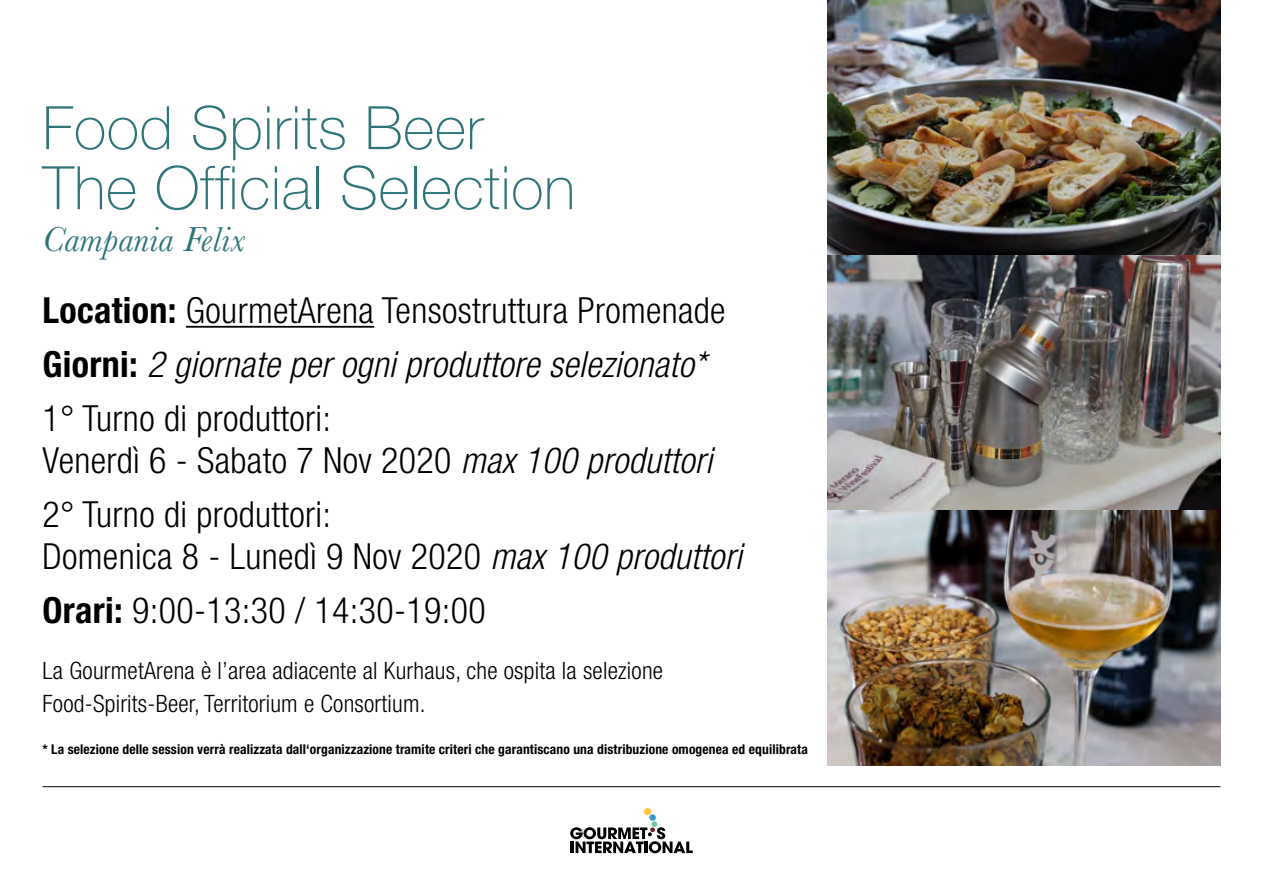
<style>
.page{position:relative;width:1263px;height:893px;background:#fff}
.page>*{position:absolute;margin:0;border:0;box-sizing:border-box;transform-origin:0 0}
.t1{font:100 60px/60px "Helvetica Neue LT Std";letter-spacing:.01em;color:#2f7478}
.t2{font:300 condensed 36px/54px "Helvetica Neue LT Std";letter-spacing:.01em;color:#000}
.t3{font:italic 36px "Baskerville";letter-spacing:.01em;color:#2f7478}
.t4{font:300 condensed 24px/33px "Helvetica Neue LT Std";letter-spacing:.01em;color:#000}
.t5{font:700 condensed 13.5px "Helvetica Neue LT Std";letter-spacing:.01em;color:#000}
.s1{font-weight:700}
.s2{font-style:italic}
</style>
<div class="page">
<svg style="left:570px;top:808px;width:123px;height:45px"></svg>
<hr style="left:43px;top:786px;width:1177px;height:1px;background:#000">
<hr style="left:186px;top:326px;width:188px;height:2px;background:#000">
<img style="left:828px;top:0;width:392px;height:765px">
<h1 class="t1" style="left:43px;top:98px;width:534px">Food Spirits Beer<br>The Official Selection</h1>
<p class="t3" style="left:43px;top:216px;width:204px">Campania Felix</p>
<p class="t2" style="left:43px;top:283px;width:684px"><span class="s1">Location:</span> GourmetArena Tensostruttura Promenade<br><span class="s1">Giorni:</span> <span class="s2">2 giornate per ogni produttore selezionato*<br></span>1° Turno di produttori:</p>
<p class="t2" style="left:43px;top:433px;width:671px">Venerdì 6 - Sabato 7 Nov 2020 <span class="s2">max 100 produttori<br></span>2° Turno di produttori:</p>
<p class="t2" style="left:43px;top:529px;width:701px">Domenica 8 - Lunedì 9 Nov 2020 <span class="s2">max 100 produttori<br></span><span class="s1">Orari:</span> 9:00-13:30 / 14:30-19:00</p>
<p class="t4" style="left:43px;top:653px;width:622px">La GourmetArena è l’area adiacente al Kurhaus, che ospita la selezione<br>Food-Spirits-Beer, Territorium e Consortium.</p>
<p class="t5" style="left:43px;top:741px;width:767px">* La selezione delle session verrà realizzata dall‘organizzazione tramite criteri che garantiscano una distribuzione omogenea ed equilibrata</p>
</div>
